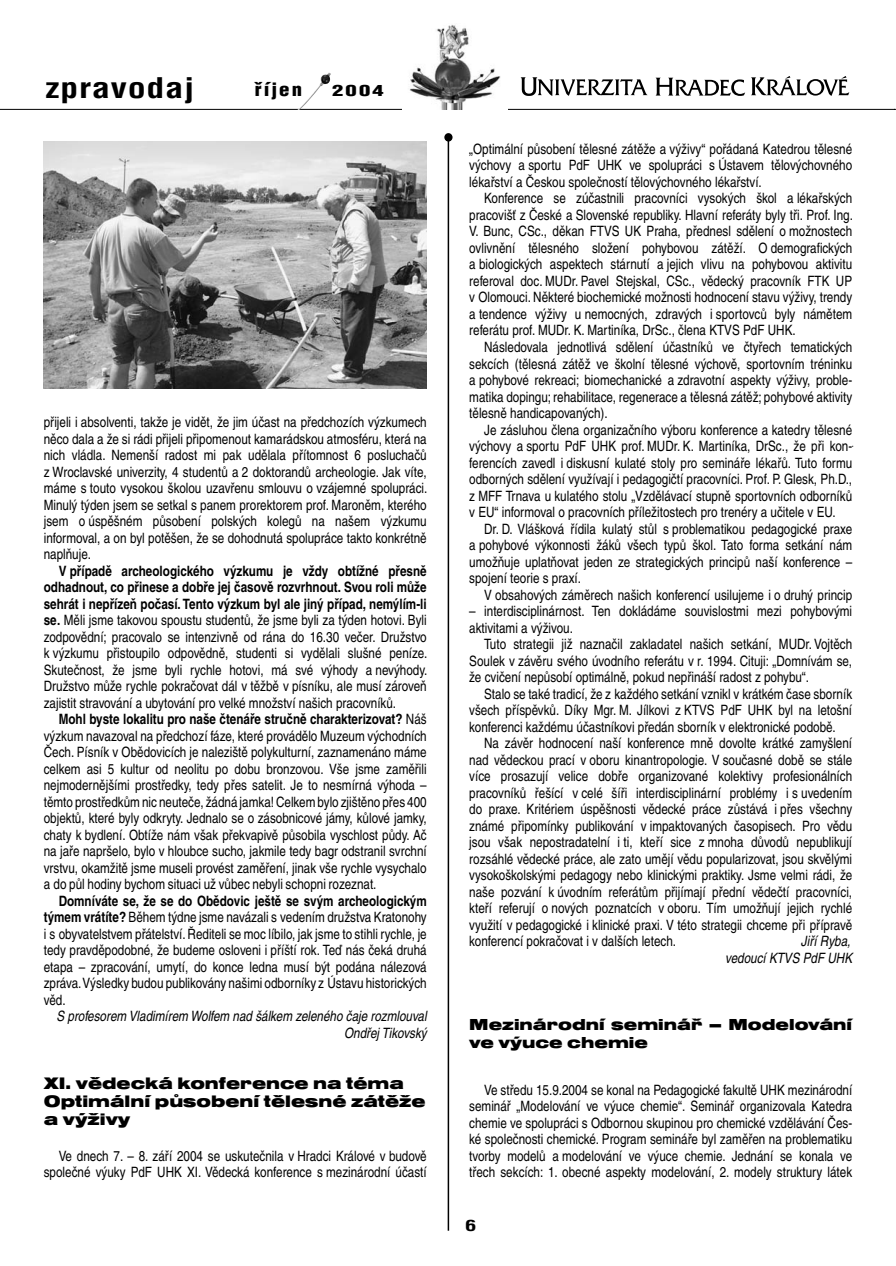
<style>
.page{position:relative;width:896px;height:1266px;background:#fff}
.page>*{position:absolute;margin:0;border:0;box-sizing:border-box;transform-origin:0 0}
.t1{font:700 condensed 27.75px "Helvetica CE";letter-spacing:.02em;color:#000;scale:1.3 1}
.t2{font:900 condensed 18px "Helvetica CE";letter-spacing:.1em;color:#000;scale:1.15 1}
.t3{font:900 expanded 17.25px/18px "Nimbus Sans DCE";color:#000}
.t4{font:900 expanded 16.5px/18px "Nimbus Sans DCE";color:#000}
.t5{font:900 condensed 15px "Helvetica CE";color:#000;scale:1.5 1}
.t6{font:700 condensed 15px "Helvetica CE";color:#000;scale:1.5 1}
.t7{font:condensed 14.25px/16.5px "Helvetica CE";color:#000;text-align:justify}
.t8{font:italic condensed 14.25px/16.5px "Helvetica CE";color:#000;text-align:right}
.s1{font-weight:700}
.s2{font-weight:900;font-size:18px;color:#fff}
</style>
<div class="page">
<hr style="left:0;top:109px;width:894px;height:1px;background:#000">
<svg style="left:520px;top:77px;width:127px;height:19px"></svg>
<svg style="left:655px;top:76px;width:194px;height:20px"></svg>
<img style="left:410px;top:25px;width:91px;height:84px">
<img style="left:297px;top:72px;width:34px;height:37px">
<hr style="left:447px;top:138px;width:2px;height:1092px;background:#000">
<div style="left:444px;top:133px;width:8px;height:8px;background:#000;border-radius:50%"></div>
<img style="left:44px;top:142px;width:382px;height:246px">
<h1 class="t1" style="left:46px;top:78px;width:116px">zpravodaj</h1>
<p class="t2" style="left:255px;top:84px;width:43px">říjen</p>
<p class="t5" style="left:332px;top:86px;width:36px">2004</p>
<p class="t7" style="left:44px;top:415px;width:385px">přijeli i absolventi, takže je vidět, že jim účast na předchozích výzkumech něco dala a že si rádi přijeli připomenout kamarádskou atmosféru, která na nich vládla. Nemenší radost mi pak udělala přítomnost 6 posluchačů z Wroclavské univerzity, 4 studentů a 2 doktorandů archeologie. Jak víte, máme s touto vysokou školou uzavřenu smlouvu o vzájemné spolupráci.<br>Minulý týden jsem se setkal s panem prorektorem prof. Maroněm, kterého jsem o úspěšném působení polských kolegů na našem výzkumu informoval, a on byl potěšen, že se dohodnutá spolupráce takto konkrétně naplňuje.</p>
<p class="t7" style="left:44px;top:564px;width:385px;text-indent:15px"><span class="s1">V případě archeologického výzkumu je vždy obtížné přesně odhadnout, co přinese a dobře jej časově rozvrhnout. Svou roli může sehrát i nepřízeň počasí. Tento výzkum byl ale jiný případ, nemýlím-li se.</span> Měli jsme takovou spoustu studentů, že jsme byli za týden hotovi. Byli zodpovědní; pracovalo se intenzivně od rána do 16.30 večer. Družstvo k výzkumu přistoupilo odpovědně, studenti si vydělali slušné peníze.<br>Skutečnost, že jsme byli rychle hotovi, má své výhody a nevýhody.<br>Družstvo může rychle pokračovat dál v těžbě v písníku, ale musí zároveň zajistit stravování a ubytování pro velké množství našich pracovníků.</p>
<p class="t7" style="left:44px;top:712px;width:384px;text-indent:15px"><span class="s1">Mohl byste lokalitu pro naše čtenáře stručně charakterizovat?</span> Náš výzkum navazoval na předchozí fáze, které provádělo Muzeum východních Čech. Písník v Obědovicích je naleziště polykulturní, zaznamenáno máme celkem asi 5 kultur od neolitu po dobu bronzovou. Vše jsme zaměřili nejmodernějšími prostředky, tedy přes satelit. Je to nesmírná výhoda – těmto prostředkům nic neuteče, žádná jamka! Celkem bylo zjištěno přes 400 objektů, které byly odkryty. Jednalo se o zásobnicové jámy, kůlové jamky, chaty k bydlení. Obtíže nám však překvapivě působila vyschlost půdy. Ač na jaře napršelo, bylo v hloubce sucho, jakmile tedy bagr odstranil svrchní vrstvu, okamžitě jsme museli provést zaměření, jinak vše rychle vysychalo a do půl hodiny bychom situaci už vůbec nebyli schopni rozeznat.</p>
<p class="t7" style="left:44px;top:894px;width:384px;text-indent:15px"><span class="s1">Domníváte se, že se do Obědovic ještě se svým archeologickým týmem vrátíte?</span> Během týdne jsme navázali s vedením družstva Kratonohy i s obyvatelstvem přátelství. Řediteli se moc líbilo, jak jsme to stihli rychle, je tedy pravděpodobné, že budeme osloveni i příští rok. Teď nás čeká druhá etapa – zpracování, umytí, do konce ledna musí být podána nálezová zpráva. Výsledky budou publikovány našimi odborníky z Ústavu historických věd.</p>
<p class="t8" style="left:56px;top:1009px;width:372px">S profesorem Vladimírem Wolfem nad šálkem zeleného čaje rozmlouval<br>Ondřej Tikovský</p>
<p class="t3" style="left:44px;top:1074px;width:383px">XI. vědecká konference na téma<br>Optimální působení tělesné zátěže a výživy</p>
<p class="t7" style="left:44px;top:1149px;width:384px;text-align:right">Ve dnech 7. – 8. září 2004 se uskutečnila v Hradci Králové v budově společné výuky PdF UHK XI. Vědecká konference s mezinárodní účastí</p>
<p class="t7" style="left:469px;top:142px;width:384px">„Optimální působení tělesné zátěže a výživy“ pořádaná Katedrou tělesné výchovy a sportu PdF UHK ve spolupráci s Ústavem tělovýchovného lékařství a Českou společností tělovýchovného lékařství.</p>
<p class="t7" style="left:469px;top:192px;width:385px;text-indent:15px">Konference se zúčastnili pracovníci vysokých škol a lékařských pracovišť z České a Slovenské republiky. Hlavní referáty byly tři. Prof. Ing.<br>V. Bunc, CSc., děkan FTVS UK Praha, přednesl sdělení o možnostech ovlivnění tělesného složení pohybovou zátěží. O demografických a biologických aspektech stárnutí a jejich vlivu na pohybovou aktivitu referoval doc. MUDr. Pavel Stejskal, CSc., vědecký pracovník FTK UP v Olomouci. Některé biochemické možnosti hodnocení stavu výživy, trendy a tendence výživy u nemocných, zdravých i sportovců byly námětem referátu prof. MUDr. K. Martiníka, DrSc., člena KTVS PdF UHK.</p>
<p class="t7" style="left:469px;top:340px;width:384px;text-indent:15px">Následovala jednotlivá sdělení účastníků ve čtyřech tematických sekcích (tělesná zátěž ve školní tělesné výchově, sportovním tréninku a pohybové rekreaci; biomechanické a zdravotní aspekty výživy, proble&shy;matika dopingu; rehabilitace, regenerace a tělesná zátěž; pohybové aktivity tělesně handicapovaných).</p>
<p class="t7" style="left:469px;top:423px;width:384px;text-indent:15px">Je zásluhou člena organizačního výboru konference a katedry tělesné výchovy a sportu PdF UHK prof. MUDr. K. Martiníka, DrSc., že při kon&shy;ferencích zavedl i diskusní kulaté stoly pro semináře lékařů. Tuto formu odborných sdělení využívají i pedagogičtí pracovníci. Prof. P. Glesk, Ph.D., z MFF Trnava u kulatého stolu „Vzdělávací stupně sportovních odborníků v EU“ informoval o pracovních příležitostech pro trenéry a učitele v EU.</p>
<p class="t7" style="left:469px;top:522px;width:384px;text-indent:15px">Dr. D. Vlášková řídila kulatý stůl s problematikou pedagogické praxe a pohybové výkonnosti žáků všech typů škol. Tato forma setkání nám umožňuje uplatňovat jeden ze strategických principů naší konference – spojení teorie s praxí.</p>
<p class="t7" style="left:484px;top:588px;width:369px">V obsahových záměrech našich konferencí usilujeme i o druhý princip</p>
<p class="t7" style="left:469px;top:604px;width:384px">– interdisciplinárnost. Ten dokládáme souvislostmi mezi pohybovými aktivitami a výživou.</p>
<p class="t7" style="left:469px;top:637px;width:384px;text-indent:15px">Tuto strategii již naznačil zakladatel našich setkání, MUDr. Vojtěch Soulek v závěru svého úvodního referátu v r. 1994. Cituji: „Domnívám se, že cvičení nepůsobí optimálně, pokud nepřináší radost z pohybu“.</p>
<p class="t7" style="left:469px;top:687px;width:384px;text-indent:15px">Stalo se také tradicí, že z každého setkání vznikl v krátkém čase sborník všech příspěvků. Díky Mgr. M. Jílkovi z KTVS PdF UHK byl na letošní konferenci každému účastníkovi předán sborník v elektronické podobě.</p>
<p class="t7" style="left:469px;top:736px;width:384px;text-indent:15px">Na závěr hodnocení naší konference mně dovolte krátké zamyšlení nad vědeckou prací v oboru kinantropologie. V současné době se stále více prosazují velice dobře organizované kolektivy profesionálních pracovníků řešící v celé šíři interdisciplinární problémy i s uvedením do praxe. Kritériem úspěšnosti vědecké práce zůstává i přes všechny známé připomínky publikování v impaktovaných časopisech. Pro vědu jsou však nepostradatelní i ti, kteří sice z mnoha důvodů nepublikují rozsáhlé vědecké práce, ale zato umějí vědu popularizovat, jsou skvělými vysokoškolskými pedagogy nebo klinickými praktiky. Jsme velmi rádi, že naše pozvání k úvodním referátům přijímají přední vědečtí pracovníci, kteří referují o nových poznatcích v oboru. Tím umožňují jejich rychlé využití v pedagogické i klinické praxi. V této strategii chceme při přípravě konferencí pokračovat i v dalších letech.</p>
<p class="t8" style="left:725px;top:934px;width:128px">Jiří Ryba,<br>vedoucí KTVS PdF UHK</p>
<p class="t4" style="left:469px;top:1016px;width:384px">Mezinárodní seminář – Modelování ve výuce chemie</p>
<p class="t7" style="left:469px;top:1083px;width:384px;text-indent:15px">Ve středu 15.9.2004 se konal na Pedagogické fakultě UHK mezinárodní seminář „Modelování ve výuce chemie“. Seminář organizovala Katedra chemie ve spolupráci s Odbornou skupinou pro chemické vzdělávání Čes&shy;ké společnosti chemické. Program semináře byl zaměřen na problematiku tvorby modelů a modelování ve výuce chemie. Jednání se konala ve třech sekcích: 1. obecné aspekty modelování, 2. modely struktury látek</p>
<p class="t6" style="left:465px;top:1219px;width:20px">6<span class="s2">6</span></p>
</div>
